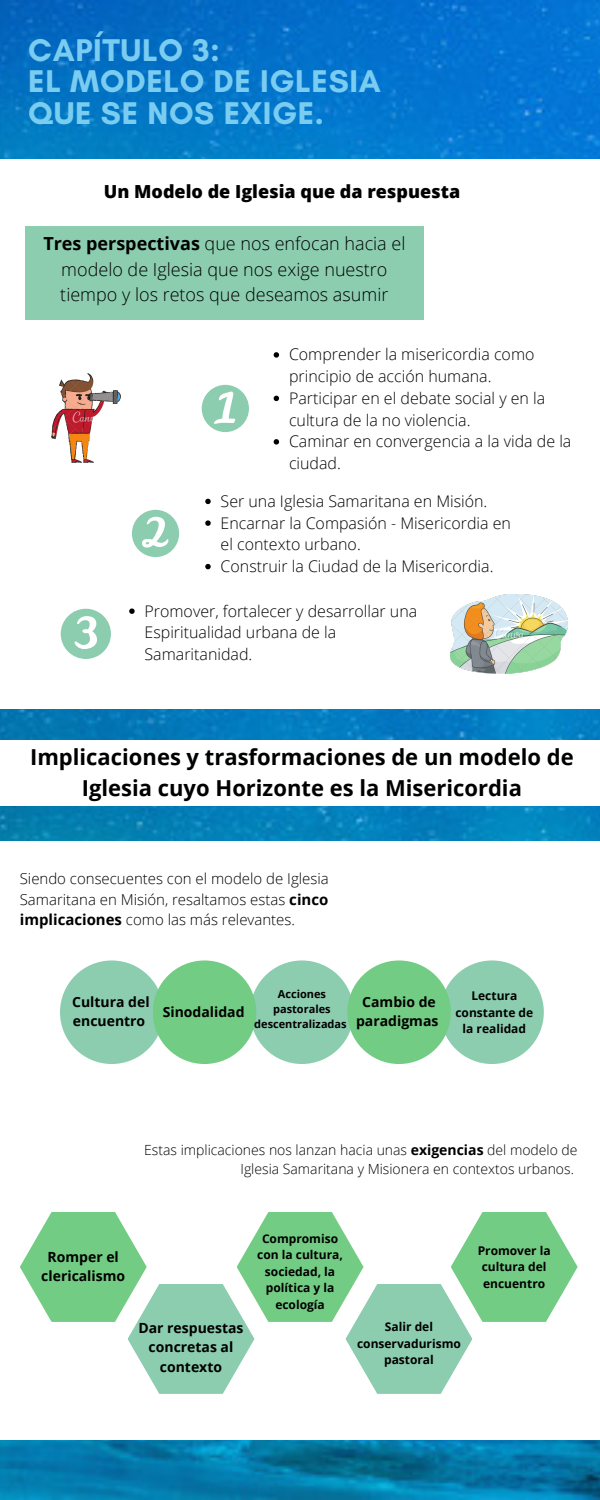
<style>
.page{position:relative;width:600px;height:1500px;background:#fff}
.page>*{position:absolute;margin:0;border:0;box-sizing:border-box;transform-origin:0 0}
.t1{font:700 32px "Glacial Indifference";letter-spacing:.02em;color:#7acdf1}
.t2{font:700 22px/30.8px "Open Sans";color:#000;text-align:center}
.t3{font:300 18px/25.1px "Open Sans";color:#000;text-align:center}
.t4{font:800 18px "Open Sans";color:#000}
.t5{font:300 16px/21.7px "Open Sans";color:#000}
.t6{font:300 15px/20.8px "Open Sans";color:#000;text-align:justify}
.t7{font:300 14px/19.5px "Open Sans";color:#000;text-align:right}
.t8{font:700 14px/19.5px "Open Sans";color:#000;text-align:center}
.t9{font:700 12px/16.5px "Open Sans";color:#000;text-align:center}
.t10{font:700 11px/15px "Open Sans";color:#000;text-align:center}
.s1{font-weight:700}
</style>
<div class="page">
<img style="left:0;top:0;width:600px;height:1500px">
<div style="left:0;top:159px;width:600px;height:550px;background:#fff"></div>
<div style="left:25px;top:227px;width:399px;height:93px;background:#8ccdb0"></div>
<svg style="left:202px;top:385px;width:47px;height:47px"></svg>
<svg style="left:132px;top:510px;width:47px;height:47px"></svg>
<svg style="left:61px;top:609px;width:50px;height:50px"></svg>
<div style="left:0;top:740px;width:600px;height:66px;background:#fff"></div>
<div style="left:0;top:842px;width:600px;height:598px;background:#fff"></div>
<div style="left:440px;top:960px;width:104px;height:104px;background:#8ccdb0;border-radius:50%"></div>
<div style="left:250px;top:960px;width:104px;height:104px;background:#8ccdb0;border-radius:50%"></div>
<div style="left:60px;top:960px;width:104px;height:104px;background:#8ccdb0;border-radius:50%"></div>
<div style="left:347px;top:960px;width:104px;height:104px;background:#73cc83;border-radius:50%"></div>
<div style="left:153px;top:960px;width:103px;height:104px;background:#73cc83;border-radius:50%"></div>
<svg style="left:20px;top:1212px;width:558px;height:182px"></svg>
<img style="left:51px;top:373px;width:70px;height:90px">
<svg style="left:274px;top:352px;width:5px;height:6px"></svg>
<svg style="left:274px;top:396px;width:5px;height:5px"></svg>
<svg style="left:274px;top:439px;width:5px;height:6px"></svg>
<img style="left:451px;top:594px;width:117px;height:80px">
<svg style="left:205px;top:499px;width:6px;height:5px"></svg>
<svg style="left:205px;top:520px;width:6px;height:6px"></svg>
<svg style="left:205px;top:564px;width:6px;height:5px"></svg>
<svg style="left:129px;top:608px;width:6px;height:6px"></svg>
<p class="t1" style="left:28px;top:30px;width:193px">CAPÍTULO 3:</p>
<p class="t1" style="left:28px;top:62px;width:354px">EL MODELO DE IGLESIA</p>
<p class="t1" style="left:28px;top:93px;width:297px">QUE SE NOS EXIGE.</p>
<p class="t4" style="left:104px;top:179px;width:358px">Un Modelo de Iglesia que da respuesta</p>
<p class="t3" style="left:43px;top:231px;width:364px"><span class="s1">Tres perspectivas</span> que nos enfocan hacia el modelo de Iglesia que nos exige nuestro tiempo y los retos que deseamos asumir</p>
<p class="t5" style="left:289px;top:343px;width:247px">Comprender la misericordia como principio de acción humana.</p>
<p class="t5" style="left:289px;top:387px;width:258px">Participar en el debate social y en la cultura de la no violencia.</p>
<p class="t5" style="left:289px;top:430px;width:284px">Caminar en convergencia a la vida de la ciudad.</p>
<p class="t5" style="left:221px;top:490px;width:268px">Ser una Iglesia Samaritana en Misión.</p>
<p class="t5" style="left:221px;top:512px;width:292px">Encarnar la Compasión - Misericordia en el contexto urbano.</p>
<p class="t5" style="left:221px;top:555px;width:274px">Construir la Ciudad de la Misericordia.</p>
<p class="t5" style="left:145px;top:600px;width:274px">Promover, fortalecer y desarrollar una<br>Espiritualidad urbana de la<br>Samaritanidad.</p>
<p class="t2" style="left:30px;top:741px;width:545px">Implicaciones y trasformaciones de un modelo de<br>Iglesia cuyo Horizonte es la Misericordia</p>
<p class="t6" style="left:20px;top:868px;width:310px">Siendo consecuentes con el modelo de Iglesia Samaritana en Misión, resaltamos estas <span class="s1">cinco implicaciones</span> como las más relevantes.</p>
<p class="t8" style="left:72px;top:992px;width:79px;text-align:left">Cultura del encuentro</p>
<p class="t8" style="left:163px;top:1002px;width:83px">Sinodalidad</p>
<p class="t10" style="left:254px;top:986px;width:94px">Acciones pastorales descentralizadas</p>
<p class="t8" style="left:356px;top:992px;width:84px">Cambio de paradigmas</p>
<p class="t9" style="left:455px;top:987px;width:79px">Lectura constante de la realidad</p>
<p class="t7" style="left:144px;top:1139px;width:435px">Estas implicaciones nos lanzan hacia unas <span class="s1">exigencias</span> del modelo de<br>Iglesia Samaritana y Misionera en contextos urbanos.</p>
<p class="t8" style="left:41px;top:1247px;width:85px">Romper el clericalismo</p>
<p class="t8" style="left:138px;top:1317px;width:107px">Dar respuestas</p>
<p class="t8" style="left:149px;top:1337px;width:86px">concretas al contexto</p>
<p class="t9" style="left:257px;top:1230px;width:87px">Compromiso con la cultura, sociedad, la política y la ecología</p>
<p class="t9" style="left:357px;top:1318px;width:105px">Salir del conservadurismo pastoral</p>
<p class="t9" style="left:478px;top:1242px;width:74px">Promover la cultura del encuentro</p>
</div>
